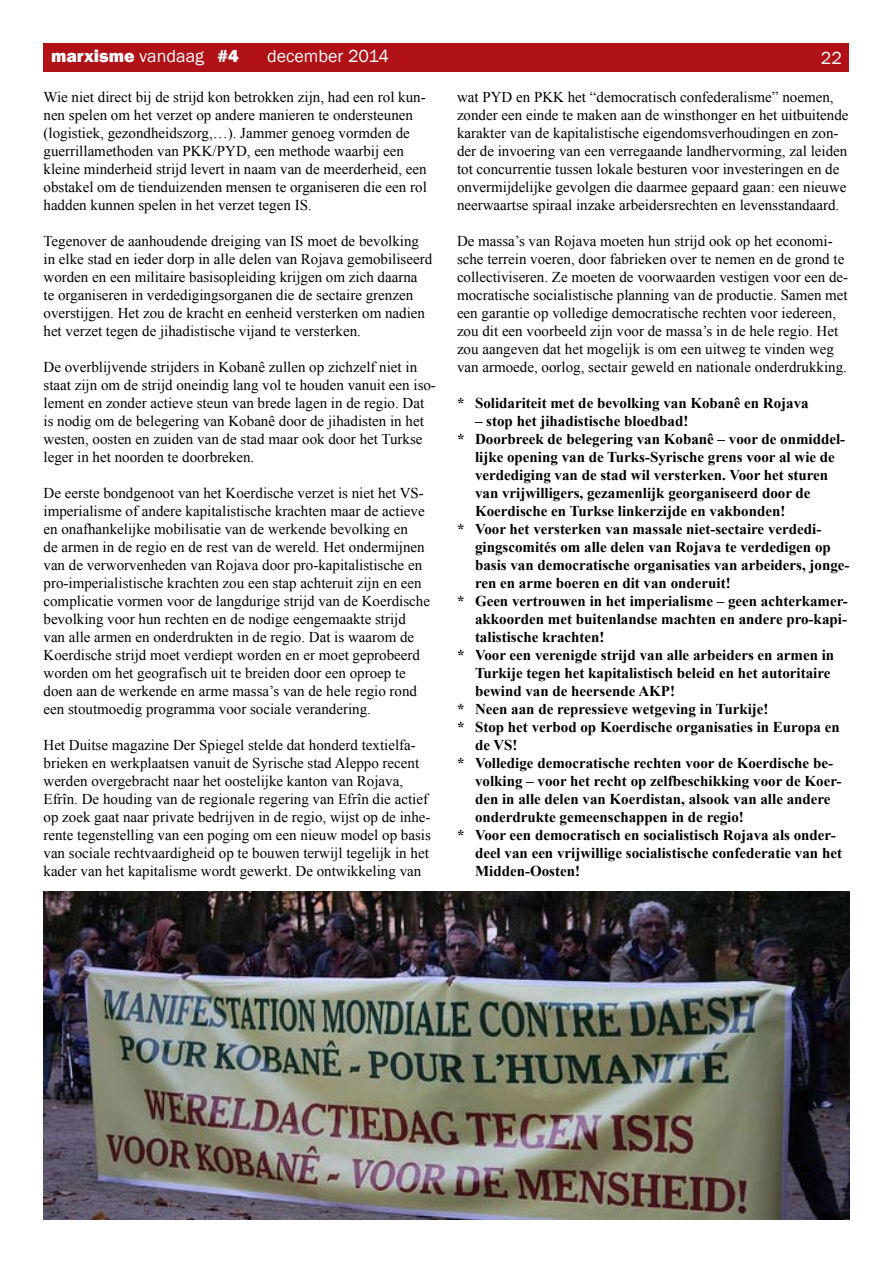
<style>
.page{position:relative;width:893px;height:1263px;background:#fff}
.page>*{position:absolute;margin:0;border:0;box-sizing:border-box;transform-origin:0 0}
.t1{font:800 18px "Franklin Gothic";color:#fff}
.t2{font:18px "Franklin Gothic";color:#fff}
.t3{font:15px/18px "Times New Roman";color:#000}
.t4{font:700 15px "Times New Roman";color:#000}
.s1{font-weight:400}
</style>
<div class="page">
<div style="left:44px;top:44px;width:805px;height:28px;background:#b01116"></div>
<img style="left:44px;top:891px;width:805px;height:328px">
<p class="t1" style="left:51px;top:44px;width:189px">marxisme <span class="s1">vandaag</span> #4</p>
<p class="t2" style="left:267px;top:45px;width:123px">december 2014</p>
<p class="t2" style="left:821px;top:46px;width:23px">22</p>
<p class="t3" style="left:44px;top:88px;width:385px">Wie niet direct bij de strijd kon betrokken zijn, had een rol kun&shy;nen spelen om het verzet op andere manieren te ondersteunen (logistiek, gezondheidszorg,…). Jammer genoeg vormden de guerrillamethoden van PKK/PYD, een methode waarbij een kleine minderheid strijd levert in naam van de meerderheid, een obstakel om de tienduizenden mensen te organiseren die een rol hadden kunnen spelen in het verzet tegen IS.</p>
<p class="t3" style="left:44px;top:232px;width:390px">Tegenover de aanhoudende dreiging van IS moet de bevolking in elke stad en ieder dorp in alle delen van Rojava gemobiliseerd worden en een militaire basisopleiding krijgen om zich daarna<br>te organiseren in verdedigingsorganen die de sectaire grenzen overstijgen. Het zou de kracht en eenheid versterken om nadien het verzet tegen de jihadistische vijand te versterken.</p>
<p class="t3" style="left:44px;top:358px;width:394px">De overblijvende strijders in Kobanê zullen op zichzelf niet in staat zijn om de strijd oneindig lang vol te houden vanuit een iso&shy;lement en zonder actieve steun van brede lagen in de regio. Dat is nodig om de belegering van Kobanê door de jihadisten in het westen, oosten en zuiden van de stad maar ook door het Turkse leger in het noorden te doorbreken.</p>
<p class="t3" style="left:44px;top:484px;width:388px">De eerste bondgenoot van het Koerdische verzet is niet het VS&shy;imperialisme of andere kapitalistische krachten maar de actieve en onafhankelijke mobilisatie van de werkende bevolking en<br>de armen in de regio en de rest van de wereld. Het ondermijnen van de verworvenheden van Rojava door pro-kapitalistische en pro-imperialistische krachten zou een stap achteruit zijn en een complicatie vormen voor de langdurige strijd van de Koerdische bevolking voor hun rechten en de nodige eengemaakte strijd van alle armen en onderdrukten in de regio. Dat is waarom de Koerdische strijd moet verdiept worden en er moet geprobeerd worden om het geografisch uit te breiden door een oproep te doen aan de werkende en arme massa’s van de hele regio rond een stoutmoedig programma voor sociale verandering.</p>
<p class="t3" style="left:44px;top:736px;width:389px">Het Duitse magazine Der Spiegel stelde dat honderd textielfa&shy;brieken en werkplaatsen vanuit de Syrische stad Aleppo recent werden overgebracht naar het oostelijke kanton van Rojava, Efrîn. De houding van de regionale regering van Efrîn die actief op zoek gaat naar private bedrijven in de regio, wijst op de inhe&shy;rente tegenstelling van een poging om een nieuw model op basis van sociale rechtvaardigheid op te bouwen terwijl tegelijk in het kader van het kapitalisme wordt gewerkt. De ontwikkeling van</p>
<p class="t3" style="left:457px;top:88px;width:393px">wat PYD en PKK het “democratisch confederalisme” noemen, zonder een einde te maken aan de winsthonger en het uitbuitende karakter van de kapitalistische eigendomsverhoudingen en zon&shy;der de invoering van een verregaande landhervorming, zal leiden tot concurrentie tussen lokale besturen voor investeringen en de onvermijdelijke gevolgen die daarmee gepaard gaan: een nieuwe neerwaartse spiraal inzake arbeidersrechten en levensstandaard.</p>
<p class="t3" style="left:457px;top:232px;width:393px">De massa’s van Rojava moeten hun strijd ook op het economi&shy;sche terrein voeren, door fabrieken over te nemen en de grond te collectiviseren. Ze moeten de voorwaarden vestigen voor een de&shy;mocratische socialistische planning van de productie. Samen met een garantie op volledige democratische rechten voor iedereen, zou dit een voorbeeld zijn voor de massa’s in de hele regio. Het zou aangeven dat het mogelijk is om een uitweg te vinden weg van armoede, oorlog, sectair geweld en nationale onderdrukking.</p>
<p class="t4" style="left:457px;top:393px;width:353px">* Solidariteit met de bevolking van Kobanê en Rojava</p>
<p class="t4" style="left:475px;top:411px;width:215px">– stop het jihadistische bloedbad!</p>
<p class="t4" style="left:457px;top:429px;width:390px">* Doorbreek de belegering van Kobanê – voor de onmiddel-</p>
<p class="t4" style="left:475px;top:447px;width:361px">lijke opening van de Turks-Syrische grens voor al wie de</p>
<p class="t4" style="left:475px;top:465px;width:355px">verdediging van de stad wil versterken. Voor het sturen</p>
<p class="t4" style="left:475px;top:483px;width:337px">van vrijwilligers, gezamenlijk georganiseerd door de</p>
<p class="t4" style="left:475px;top:501px;width:312px">Koerdische en Turkse linkerzijde en vakbonden!</p>
<p class="t4" style="left:457px;top:519px;width:366px">* Voor het versterken van massale niet-sectaire verdedi-</p>
<p class="t4" style="left:475px;top:537px;width:357px">gingscomités om alle delen van Rojava te verdedigen op</p>
<p class="t4" style="left:475px;top:555px;width:376px">basis van democratische organisaties van arbeiders, jonge-</p>
<p class="t4" style="left:475px;top:573px;width:257px">ren en arme boeren en dit van onderuit!</p>
<p class="t4" style="left:457px;top:591px;width:392px">* Geen vertrouwen in het imperialisme – geen achterkamer-</p>
<p class="t4" style="left:475px;top:609px;width:373px">akkoorden met buitenlandse machten en andere pro-kapi-</p>
<p class="t4" style="left:475px;top:627px;width:131px">talistische krachten!</p>
<p class="t4" style="left:457px;top:645px;width:379px">* Voor een verenigde strijd van alle arbeiders en armen in</p>
<p class="t4" style="left:475px;top:663px;width:357px">Turkije tegen het kapitalistisch beleid en het autoritaire</p>
<p class="t4" style="left:475px;top:681px;width:202px">bewind van de heersende AKP!</p>
<p class="t4" style="left:457px;top:699px;width:313px">* Neen aan de repressieve wetgeving in Turkije!</p>
<p class="t4" style="left:457px;top:717px;width:384px">* Stop het verbod op Koerdische organisaties in Europa en</p>
<p class="t4" style="left:475px;top:735px;width:44px">de VS!</p>
<p class="t4" style="left:457px;top:753px;width:377px">* Volledige democratische rechten voor de Koerdische be-</p>
<p class="t4" style="left:475px;top:771px;width:368px">volking – voor het recht op zelfbeschikking voor de Koer-</p>
<p class="t4" style="left:475px;top:789px;width:357px">den in alle delen van Koerdistan, alsook van alle andere</p>
<p class="t4" style="left:475px;top:807px;width:270px">onderdrukte gemeenschappen in de regio!</p>
<p class="t4" style="left:457px;top:825px;width:380px">* Voor een democratisch en socialistisch Rojava als onder-</p>
<p class="t4" style="left:475px;top:843px;width:369px">deel van een vrijwillige socialistische confederatie van het</p>
<p class="t4" style="left:475px;top:861px;width:106px">Midden-Oosten!</p>
</div>
